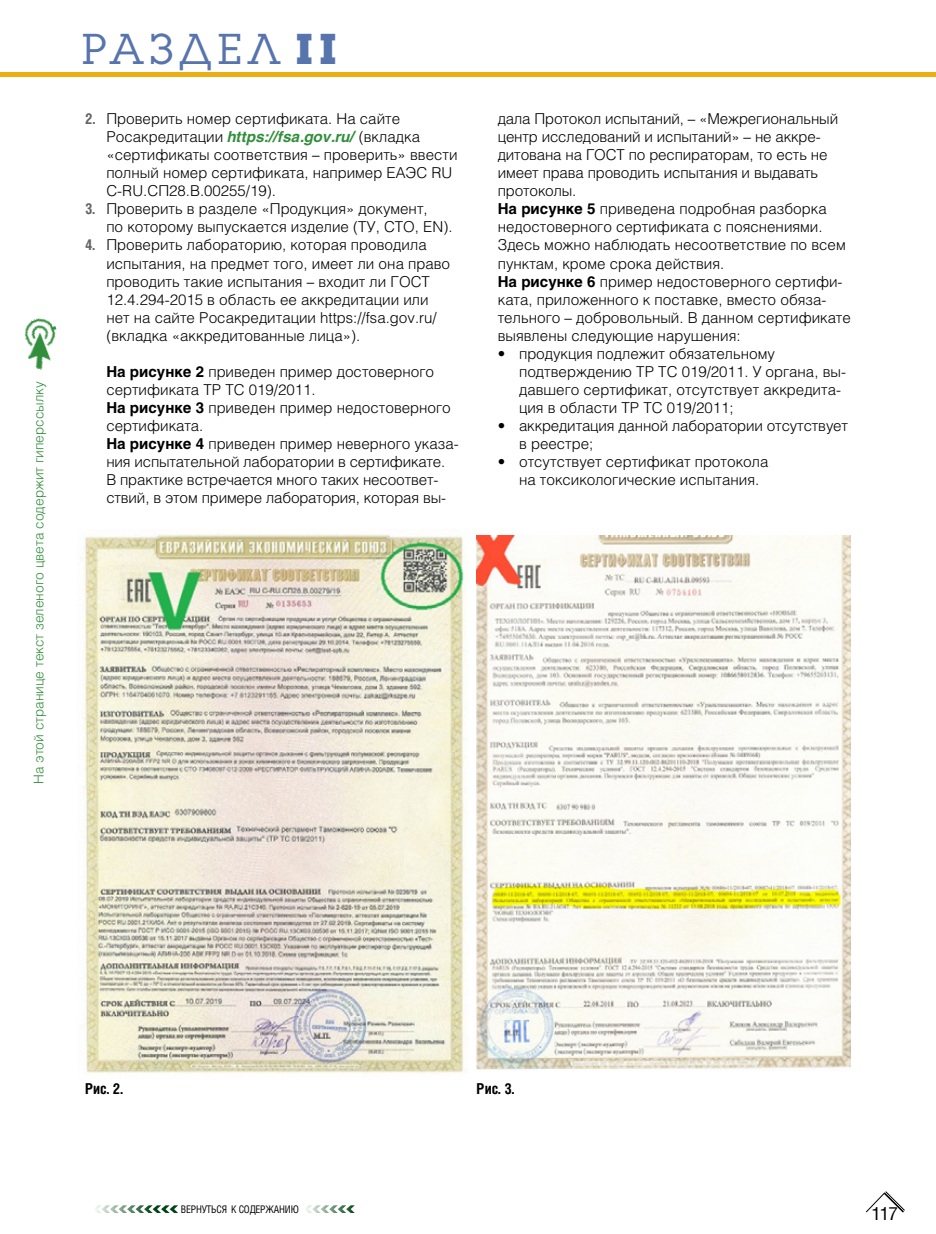
<style>
.page{position:relative;width:936px;height:1234px;background:#fff}
.page>*{position:absolute;margin:0;border:0;box-sizing:border-box;transform-origin:0 0}
.t1{font:300 45px "Luga C Lt";letter-spacing:.14em;color:#5874ad}
.t2{font:condensed 18px "Helios C Cn";color:#000;scale:1.1 1}
.t3{font:300 15px/18px "Helios C Lt";color:#000}
.t4{font:700 condensed 15px "Helios C Cn";color:#000}
.t5{font:300 13.5px "Helios C Lt";color:#318e3b}
.t6{font:condensed 10.5px "Helios C Cn";letter-spacing:-.02em;color:#000;scale:.96 1}
.s1{font-family:"Luga C";font-weight:700}
.s2{font-family:"Helios C Cn";font-weight:700;font-stretch:condensed;color:#636466}
.s3{font-family:"Helios C";font-weight:700;font-style:italic;color:#318e3b}
.s4{font-family:"Helios C";font-weight:700}
</style>
<div class="page">
<svg style="left:866px;top:1191px;width:39px;height:22px"></svg>
<svg style="left:306px;top:1205px;width:49px;height:7px"></svg>
<svg style="left:96px;top:1205px;width:82px;height:7px"></svg>
<img style="left:80px;top:534px;width:386px;height:540px">
<img style="left:476px;top:535px;width:374px;height:534px">
<img style="left:24px;top:317px;width:33px;height:53px">
<div style="left:0;top:72px;width:935px;height:5px;background:#ecae12"></div>
<p class="t5" style="left:31px;top:783px;width:404px;rotate:-90deg">На этой странице текст зеленого цвета содержит гиперссылку</p>
<h1 class="t1" style="left:82px;top:28px;width:256px">РАЗДЕЛ <span class="s1">II</span></h1>
<p class="t3" style="left:106px;top:110px;width:353px;text-indent:-21px"><span class="s2">2.</span> Проверить номер сертификата. На сайте Росакредитации <span class="s3">https://fsa.gov.ru/</span> (вкладка «сертификаты соответствия – проверить» ввести полный номер сертификата, например ЕАЭС RU C-RU.СП28.В.00255/19).</p>
<p class="t3" style="left:106px;top:200px;width:347px;text-indent:-21px"><span class="s2">3.</span> Проверить в разделе «Продукция» документ,<br>по которому выпускается изделие (ТУ, СТО, EN).</p>
<p class="t3" style="left:106px;top:236px;width:345px;text-indent:-21px"><span class="s2">4.</span> Проверить лабораторию, которая проводила испытания, на предмет того, имеет ли она право проводить такие испытания – входит ли ГОСТ 12.4.294-2015 в область ее аккредитации или нет на сайте Росакредитации https://fsa.gov.ru/ (вкладка «аккредитованные лица»).</p>
<p class="t3" style="left:106px;top:362px;width:354px"><span class="s4">На рисунке 2</span> приведен пример достоверного сертификата ТР ТС 019/2011.<br><span class="s4">На рисунке 3</span> приведен пример недостоверного сертификата.<br><span class="s4">На рисунке 4</span> приведен пример неверного указа&shy;ния испытательной лаборатории в сертификате.<br>В практике встречается много таких несоответ&shy;ствий, в этом примере лаборатория, которая вы-</p>
<p class="t3" style="left:497px;top:110px;width:354px">дала Протокол испытаний, – «Межрегиональный центр исследований и испытаний» – не аккре&shy;дитована на ГОСТ по респираторам, то есть не имеет права проводить испытания и выдавать протоколы.<br><span class="s4">На рисунке 5</span> приведена подробная разборка недостоверного сертификата с пояснениями.<br>Здесь можно наблюдать несоответствие по всем пунктам, кроме срока действия.<br><span class="s4">На рисунке 6</span> пример недостоверного сертифи&shy;ката, приложенного к поставке, вместо обяза&shy;тельного – добровольный. В данном сертификате выявлены следующие нарушения:</p>
<p class="t3" style="left:519px;top:344px;width:328px;text-indent:-21px">• продукция подлежит обязательному подтверждению ТР ТС 019/2011. У органа, вы&shy;давшего сертификат, отсутствует аккредита&shy;ция в области ТР ТС 019/2011;</p>
<p class="t3" style="left:519px;top:416px;width:330px;text-indent:-21px">• аккредитация данной лаборатории отсутствует в реестре;</p>
<p class="t3" style="left:519px;top:452px;width:251px;text-indent:-21px">• отсутствует сертификат протокола на токсикологические испытания.</p>
<p class="t4" style="left:85px;top:1079px;width:39px">Рис. 2.</p>
<p class="t4" style="left:476px;top:1079px;width:39px">Рис. 3.</p>
<p class="t6" style="left:181px;top:1202px;width:124px">ВЕРНУТЬСЯ К СОДЕРЖАНИЮ</p>
<p class="t2" style="left:871px;top:1202px;width:26px">117</p>
</div>
